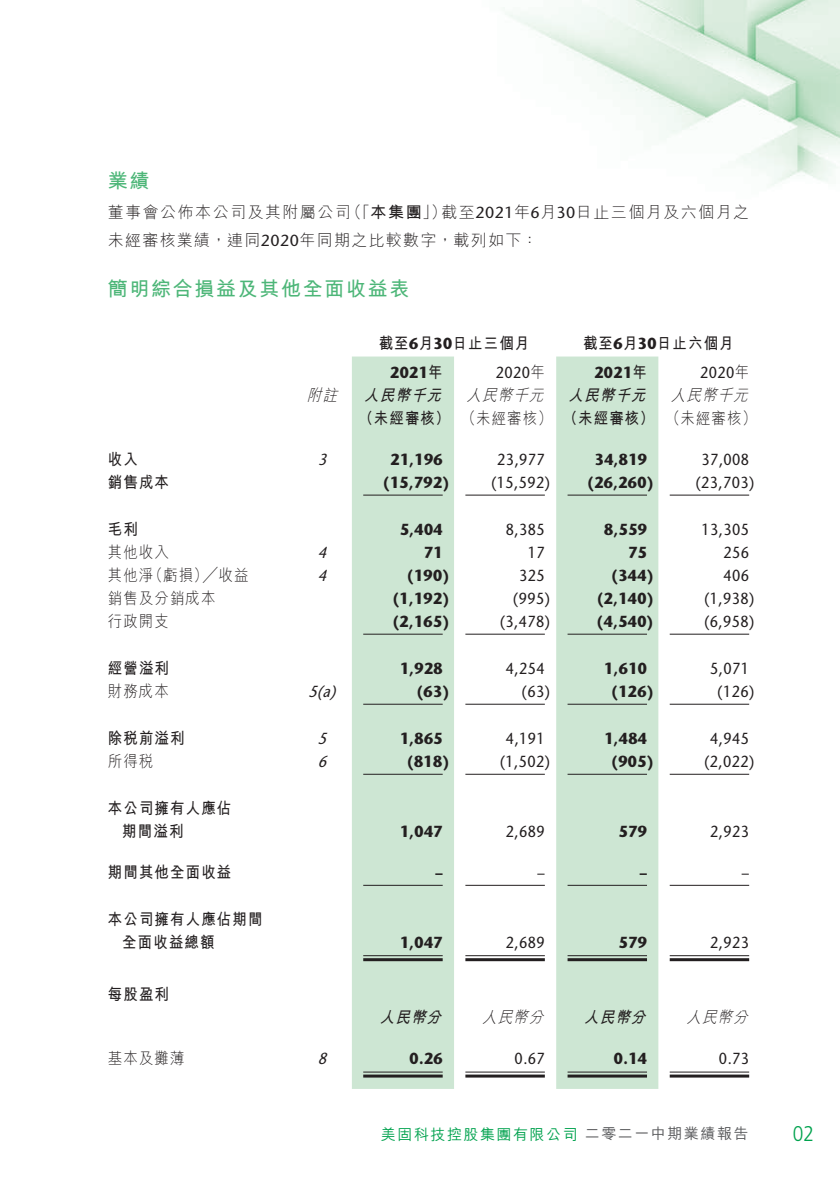
<style>
.page{position:relative;width:840px;height:1191px;background:#fff}
.page>*{position:absolute;margin:0;border:0;box-sizing:border-box;transform-origin:0 0}
.t1{font:300 21.4px "Frutiger LT Std";color:#00a24e;scale:.9 1}
.t2{font:700 20px "M Hei HK";letter-spacing:.08em;color:#4db678}
.t3{font:500 16px "Stone Sans Std";letter-spacing:.03em;color:#231f20;scale:.9 1}
.t4{font:700 16px "Stone Sans Std";letter-spacing:.03em;color:#231f20;scale:.9 1}
.t5{font:700 16px "M Hei HK";letter-spacing:.08em;color:#231f20;scale:.9 1}
.t6{font:300 16px/28px "M Hei HK";letter-spacing:.08em;color:#231f20}
.t7{font:300 16px "M Hei HK";letter-spacing:.08em;color:#231f20;scale:.9 1}
.t8{font:italic 300 16px "M Hei HK";color:#231f20;scale:.9 1}
.t9{font:italic 700 16px "M Hei HK";color:#231f20;scale:.9 1}
.t10{font:italic 500 16px "Stone Sans Std";color:#231f20;scale:.9 1}
.t11{font:500 15px "M Hei HK";letter-spacing:.1em;color:#00a24e}
.t12{font:500 15px "M Hei HK";letter-spacing:.1em;color:#57585a}
.s1{font-weight:700}
.s2{font-family:"Stone Sans Std";font-weight:500}
.s3{font-family:"Stone Sans Std"}
.s4{font-family:"M Hei HK"}
.s5{font-family:"M Hei HK";font-weight:300}
.s6{font-weight:300}
</style>
<div class="page">
<img style="left:503px;top:0;width:336px;height:186px">
<svg style="left:352px;top:356px;width:306px;height:733px;fill:#cde6d3"></svg>
<hr style="left:363px;top:494px;width:79px;height:1px;background:#231f20">
<hr style="left:465px;top:494px;width:79px;height:1px;background:#231f20">
<hr style="left:567px;top:494px;width:79px;height:1px;background:#231f20">
<hr style="left:669px;top:494px;width:79px;height:1px;background:#231f20">
<hr style="left:363px;top:633px;width:79px;height:1px;background:#231f20">
<hr style="left:465px;top:633px;width:79px;height:1px;background:#231f20">
<hr style="left:567px;top:633px;width:79px;height:1px;background:#231f20">
<hr style="left:669px;top:633px;width:79px;height:1px;background:#231f20">
<hr style="left:363px;top:703px;width:79px;height:1px;background:#231f20">
<hr style="left:465px;top:703px;width:79px;height:1px;background:#231f20">
<hr style="left:567px;top:703px;width:79px;height:1px;background:#231f20">
<hr style="left:669px;top:703px;width:79px;height:1px;background:#231f20">
<hr style="left:363px;top:773px;width:79px;height:1px;background:#231f20">
<hr style="left:465px;top:773px;width:79px;height:1px;background:#231f20">
<hr style="left:567px;top:773px;width:79px;height:1px;background:#231f20">
<hr style="left:669px;top:773px;width:79px;height:1px;background:#231f20">
<hr style="left:363px;top:884px;width:79px;height:1px;background:#231f20">
<hr style="left:465px;top:884px;width:79px;height:1px;background:#231f20">
<hr style="left:567px;top:884px;width:79px;height:1px;background:#231f20">
<hr style="left:669px;top:884px;width:79px;height:1px;background:#231f20">
<hr style="left:363px;top:955px;width:79px;height:1px;background:#231f20">
<hr style="left:363px;top:958px;width:79px;height:3px;background:#231f20">
<hr style="left:465px;top:955px;width:79px;height:1px;background:#231f20">
<hr style="left:465px;top:958px;width:79px;height:3px;background:#231f20">
<hr style="left:567px;top:955px;width:79px;height:1px;background:#231f20">
<hr style="left:567px;top:958px;width:79px;height:3px;background:#231f20">
<hr style="left:669px;top:955px;width:79px;height:1px;background:#231f20">
<hr style="left:669px;top:958px;width:79px;height:3px;background:#231f20">
<hr style="left:363px;top:1071px;width:79px;height:1px;background:#231f20">
<hr style="left:363px;top:1074px;width:79px;height:3px;background:#231f20">
<hr style="left:465px;top:1071px;width:79px;height:1px;background:#231f20">
<hr style="left:465px;top:1074px;width:79px;height:3px;background:#231f20">
<hr style="left:567px;top:1071px;width:79px;height:1px;background:#231f20">
<hr style="left:567px;top:1074px;width:79px;height:3px;background:#231f20">
<hr style="left:669px;top:1071px;width:79px;height:1px;background:#231f20">
<hr style="left:669px;top:1074px;width:79px;height:3px;background:#231f20">
<p class="t2" style="left:108px;top:166px;width:43px">業績</p>
<p class="t6" style="left:345px;top:198px;width:102px">（「<span class="s1">本集團</span>」）</p>
<p class="t6" style="left:108px;top:198px;width:431px">董事會公佈本公司及其附屬公司<br>未經審核業績，連同<span class="s2">2020</span>年同期之比較數字，載列如下：</p>
<p class="t2" style="left:108px;top:274px;width:303px">簡明綜合損益及其他全面收益表</p>
<p class="t6" style="left:441px;top:198px;width:309px">截至<span class="s2">2021</span>年<span class="s2">6</span>月<span class="s2">30</span>日止三個月及六個月之</p>
<p class="t5" style="left:378px;top:331px;width:169px">截至 月<span class="s3">6 30</span>日止三個月</p>
<p class="t5" style="left:582px;top:331px;width:169px">截至 月<span class="s3">6 30</span>日止六個月</p>
<p class="t4" style="left:390px;top:362px;width:60px">2021<span class="s4">年</span></p>
<p class="t3" style="left:495px;top:362px;width:56px">2020<span class="s5">年</span></p>
<p class="t4" style="left:594px;top:362px;width:60px">2021<span class="s4">年</span></p>
<p class="t3" style="left:699px;top:362px;width:56px">2020<span class="s5">年</span></p>
<p class="t8" style="left:307px;top:383px;width:41px">附註</p>
<p class="t9" style="left:364px;top:383px;width:93px">人民幣千元</p>
<p class="t8" style="left:466px;top:383px;width:93px">人民幣千元</p>
<p class="t9" style="left:568px;top:383px;width:93px">人民幣千元</p>
<p class="t8" style="left:670px;top:383px;width:93px">人民幣千元</p>
<p class="t5" style="left:108px;top:447px;width:35px">收入</p>
<p class="t10" style="left:317px;top:449px;width:16px">3</p>
<p class="t5" style="left:359px;top:406px;width:443px">（未經審核） <span class="s6">（未經審核）</span> （未經審核） <span class="s6">（未經審核(</span></p>
<p class="t3" style="left:701px;top:449px;width:54px">37,008</p>
<p class="t4" style="left:390px;top:449px;width:59px">21,196</p>
<p class="t3" style="left:497px;top:449px;width:54px">23,977</p>
<p class="t4" style="left:594px;top:449px;width:59px">34,819</p>
<p class="t5" style="left:108px;top:470px;width:69px">銷售成本</p>
<p class="t4" style="left:383px;top:472px;width:75px">)15,792(</p>
<p class="t3" style="left:491px;top:472px;width:67px">)15,592(</p>
<p class="t4" style="left:587px;top:472px;width:75px">)26,260(</p>
<p class="t3" style="left:695px;top:472px;width:67px">)23,703(</p>
<p class="t5" style="left:108px;top:517px;width:35px">毛利</p>
<p class="t4" style="left:400px;top:519px;width:49px">5,404</p>
<p class="t3" style="left:505px;top:519px;width:45px">8,385</p>
<p class="t4" style="left:604px;top:519px;width:49px">8,559</p>
<p class="t3" style="left:701px;top:519px;width:54px">13,305</p>
<p class="t7" style="left:108px;top:540px;width:69px">其他收入</p>
<p class="t10" style="left:317px;top:542px;width:16px">4</p>
<p class="t4" style="left:424px;top:542px;width:22px">71</p>
<p class="t3" style="left:527px;top:542px;width:20px">17</p>
<p class="t4" style="left:628px;top:542px;width:22px">75</p>
<p class="t3" style="left:723px;top:542px;width:30px">256</p>
<p class="t7" style="left:148px;top:563px;width:113px">（虧損）╱收益</p>
<p class="t7" style="left:108px;top:563px;width:52px">其他淨</p>
<p class="t10" style="left:317px;top:565px;width:16px">4</p>
<p class="t4" style="left:407px;top:565px;width:48px">)190(</p>
<p class="t3" style="left:519px;top:565px;width:30px">325</p>
<p class="t4" style="left:611px;top:565px;width:48px">)344(</p>
<p class="t3" style="left:723px;top:565px;width:30px">406</p>
<p class="t7" style="left:108px;top:586px;width:121px">銷售及分銷成本</p>
<p class="t4" style="left:392px;top:588px;width:64px">)1,192(</p>
<p class="t3" style="left:513px;top:588px;width:42px">)995(</p>
<p class="t4" style="left:596px;top:588px;width:64px">)2,140(</p>
<p class="t3" style="left:704px;top:588px;width:57px">)1,938(</p>
<p class="t7" style="left:108px;top:609px;width:69px">行政開支</p>
<p class="t4" style="left:392px;top:611px;width:64px">)2,165(</p>
<p class="t3" style="left:499px;top:611px;width:57px">)3,478(</p>
<p class="t4" style="left:596px;top:611px;width:64px">)4,540(</p>
<p class="t3" style="left:704px;top:611px;width:57px">)6,958(</p>
<p class="t5" style="left:108px;top:656px;width:69px">經營溢利</p>
<p class="t4" style="left:400px;top:658px;width:49px">1,928</p>
<p class="t3" style="left:505px;top:658px;width:45px">4,254</p>
<p class="t4" style="left:604px;top:658px;width:49px">1,610</p>
<p class="t3" style="left:709px;top:658px;width:45px">5,071</p>
<p class="t7" style="left:108px;top:679px;width:69px">財務成本</p>
<p class="t10" style="left:308px;top:681px;width:37px">(a(5</p>
<p class="t4" style="left:416px;top:681px;width:37px">)63(</p>
<p class="t3" style="left:521px;top:681px;width:33px">)63(</p>
<p class="t4" style="left:611px;top:681px;width:48px">)126(</p>
<p class="t3" style="left:717px;top:681px;width:42px">)126(</p>
<p class="t5" style="left:108px;top:726px;width:87px">除稅前溢利</p>
<p class="t10" style="left:317px;top:728px;width:16px">5</p>
<p class="t4" style="left:400px;top:728px;width:49px">1,865</p>
<p class="t3" style="left:505px;top:728px;width:45px">4,191</p>
<p class="t4" style="left:604px;top:728px;width:49px">1,484</p>
<p class="t3" style="left:709px;top:728px;width:45px">4,945</p>
<p class="t7" style="left:108px;top:749px;width:52px">所得稅</p>
<p class="t5" style="left:108px;top:796px;width:139px">本公司擁有人應佔</p>
<p class="t10" style="left:317px;top:751px;width:16px">6</p>
<p class="t4" style="left:407px;top:751px;width:48px">)818(</p>
<p class="t3" style="left:500px;top:751px;width:57px">)1,502(</p>
<p class="t4" style="left:611px;top:751px;width:48px">)905(</p>
<p class="t3" style="left:704px;top:751px;width:57px">)2,022(</p>
<p class="t5" style="left:122px;top:819px;width:69px">期間溢利</p>
<p class="t4" style="left:400px;top:821px;width:49px">1,047</p>
<p class="t3" style="left:505px;top:821px;width:45px">2,689</p>
<p class="t4" style="left:618px;top:821px;width:33px">579</p>
<p class="t3" style="left:709px;top:821px;width:45px">2,923</p>
<p class="t5" style="left:108px;top:860px;width:139px">期間其他全面收益</p>
<p class="t5" style="left:108px;top:907px;width:173px">本公司擁有人應佔期間</p>
<p class="t4" style="left:435px;top:862px;width:9px">–</p>
<p class="t3" style="left:537px;top:862px;width:9px">–</p>
<p class="t4" style="left:639px;top:862px;width:9px">–</p>
<p class="t3" style="left:741px;top:862px;width:9px">–</p>
<p class="t5" style="left:122px;top:930px;width:104px">全面收益總額</p>
<p class="t5" style="left:108px;top:982px;width:69px">每股盈利</p>
<p class="t4" style="left:400px;top:932px;width:49px">1,047</p>
<p class="t3" style="left:505px;top:932px;width:45px">2,689</p>
<p class="t4" style="left:618px;top:932px;width:33px">579</p>
<p class="t3" style="left:709px;top:932px;width:45px">2,923</p>
<p class="t9" style="left:379px;top:1005px;width:76px">人民幣分</p>
<p class="t8" style="left:482px;top:1006px;width:76px">人民幣分</p>
<p class="t9" style="left:584px;top:1005px;width:76px">人民幣分</p>
<p class="t8" style="left:686px;top:1006px;width:76px">人民幣分</p>
<p class="t7" style="left:108px;top:1047px;width:87px">基本及攤薄</p>
<p class="t10" style="left:317px;top:1049px;width:16px">8</p>
<p class="t4" style="left:409px;top:1049px;width:38px">0.26</p>
<p class="t3" style="left:514px;top:1049px;width:35px">0.67</p>
<p class="t4" style="left:613px;top:1049px;width:38px">0.14</p>
<p class="t3" style="left:718px;top:1049px;width:35px">0.73</p>
<p class="t11" style="left:381px;top:1123px;width:198px">美固科技控股集團有限公司</p>
<p class="t12" style="left:584px;top:1122px;width:165px">二零二一中期業績報告</p>
<h1 class="t1" style="left:792px;top:1121px;width:25px">02</h1>
</div>
